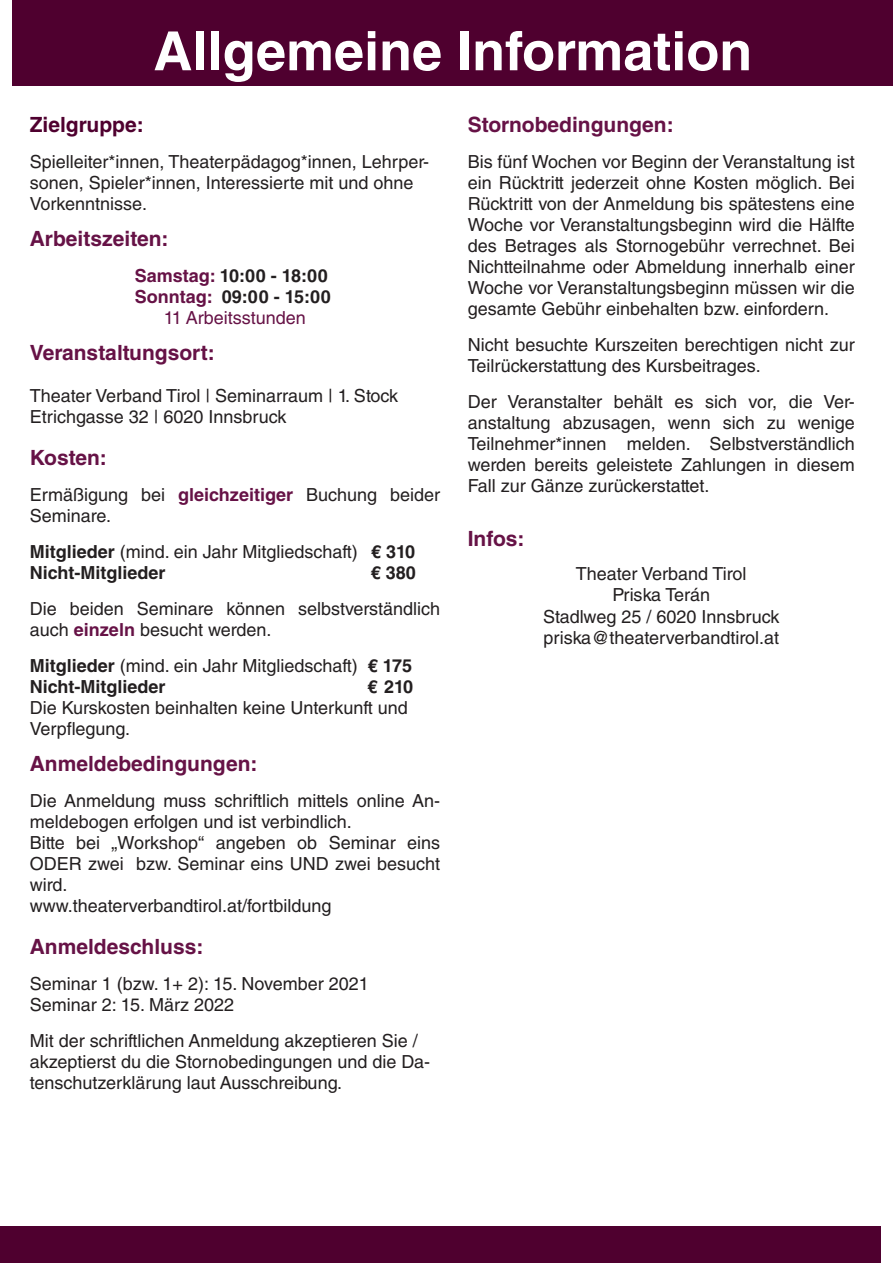
<style>
.page{position:relative;width:893px;height:1263px;background:#fff}
.page>*{position:absolute;margin:0;border:0;box-sizing:border-box;transform-origin:0 0}
.t1{font:700 54px "Helvetica LT Std";color:#fff}
.t2{font:700 21px "Helvetica LT Std";color:#661246}
.t3{font:700 21px "Helvetica LT Std";color:#4f002f}
.t4{font:18px/21px "Helvetica LT Std";color:#231f20}
.t5{font:700 18px/21px "Helvetica LT Std";color:#231f20}
.t6{font:18px "Helvetica LT Std";color:#661246}
.s1{color:#661246}
.s2{font-weight:700;color:#661246}
.s3{font-weight:400}
.s4{font-weight:700}
</style>
<div class="page">
<div style="left:0;top:1227px;width:880px;height:36px;background:#4f002f"></div>
<div style="left:13px;top:0;width:880px;height:85px;background:#4f002f"></div>
<p class="t1" style="left:153px;top:18px;width:600px">Allgemeine Information</p>
<p class="t2" style="left:468px;top:112px;width:207px">Stornobedingungen:</p>
<p class="t4" style="left:468px;top:151px;width:388px;text-align:justify">Bis fünf Wochen vor Beginn der Veranstaltung ist ein Rücktritt jederzeit ohne Kosten möglich. Bei Rücktritt von der Anmeldung bis spätestens eine Woche vor Veranstaltungsbeginn wird die Hälfte des Betrages als Stornogebühr verrechnet. Bei Nichtteilnahme oder Abmeldung innerhalb einer Woche vor Veranstaltungsbeginn müssen wir die gesamte Gebühr einbehalten bzw. einfordern.</p>
<p class="t4" style="left:468px;top:334px;width:388px">Nicht besuchte Kurszeiten berechtigen nicht zur<br>Teilrückerstattung des Kursbeitrages.</p>
<p class="t4" style="left:468px;top:391px;width:388px;text-align:justify">Der Veranstalter behält es sich vor, die Ver&shy;anstaltung abzusagen, wenn sich zu wenige Teilnehmer*innen melden. Selbstverständlich werden bereits geleistete Zahlungen in diesem Fall zur Gänze zurückerstattet.</p>
<p class="t2" style="left:468px;top:526px;width:58px">Infos:</p>
<p class="t4" style="left:576px;top:562px;width:172px;line-height:21.6px;text-align:center">Theater Verband Tirol<br>Priska Terán</p>
<p class="t4" style="left:543px;top:606px;width:238px;line-height:21.6px">Stadlweg 25 / 6020 Innsbruck priska@theaterverbandtirol.at</p>
<p class="t3" style="left:30px;top:112px;width:116px">Zielgruppe:</p>
<p class="t4" style="left:30px;top:151px;width:401px">Spielleiter*innen, Theaterpädagog*innen, Lehrper&shy;sonen, Spieler*innen, Interessierte mit und ohne<br>Vorkenntnisse.</p>
<p class="t2" style="left:30px;top:226px;width:140px">Arbeitszeiten:</p>
<p class="t5" style="left:135px;top:265px;width:197px"><span class="s1">Samstag:</span> 10:00 - 18:00<br><span class="s1">Sonntag:</span> 09:00 - 15:00</p>
<p class="t6" style="left:164px;top:307px;width:144px">11 Arbeitsstunden</p>
<p class="t2" style="left:30px;top:340px;width:187px">Veranstaltungsort:</p>
<p class="t4" style="left:30px;top:385px;width:370px">Theater Verband Tirol | Seminarraum | 1. Stock<br>Etrichgasse 32 | 6020 Innsbruck</p>
<p class="t2" style="left:30px;top:445px;width:79px">Kosten:</p>
<p class="t4" style="left:30px;top:484px;width:412px">Ermäßigung bei <span class="s2">gleichzeitiger</span> Buchung beider<br>Seminare.</p>
<p class="t5" style="left:30px;top:541px;width:387px">Mitglieder <span class="s3">(mind. ein Jahr Mitgliedschaft)</span> € 310<br>Nicht-Mitglieder</p>
<p class="t5" style="left:371px;top:562px;width:47px">€ 380</p>
<p class="t4" style="left:30px;top:598px;width:412px">Die beiden Seminare können selbstverständlich auch <span class="s2">einzeln</span> besucht werden.</p>
<p class="t5" style="left:30px;top:655px;width:384px">Mitglieder <span class="s3">(mind. ein Jahr Mitgliedschaft)</span> € 175<br>Nicht-Mitglieder</p>
<p class="t4" style="left:30px;top:676px;width:385px;text-indent:338px"><span class="s4">€ 210<br></span>Die Kurskosten beinhalten keine Unterkunft und<br>Verpflegung.</p>
<p class="t2" style="left:30px;top:751px;width:229px">Anmeldebedingungen:</p>
<p class="t4" style="left:30px;top:790px;width:412px">Die Anmeldung muss schriftlich mittels online An&shy;meldebogen erfolgen und ist verbindlich.</p>
<p class="t4" style="left:30px;top:832px;width:412px;text-align:justify">Bitte bei „Workshop“ angeben ob Seminar eins ODER zwei bzw. Seminar eins UND zwei besucht wird.</p>
<p class="t4" style="left:30px;top:895px;width:303px">www.theaterverbandtirol.at/fortbildung</p>
<p class="t2" style="left:30px;top:934px;width:175px">Anmeldeschluss:</p>
<p class="t4" style="left:30px;top:973px;width:341px">Seminar 1 (bzw. 1+ 2): 15. November 2021</p>
<p class="t4" style="left:30px;top:994px;width:206px">Seminar 2: 15. März 2022</p>
<p class="t4" style="left:30px;top:1030px;width:402px">Mit der schriftlichen Anmeldung akzeptieren Sie / akzeptierst du die Stornobedingungen und die Da&shy;tenschutzerklärung laut Ausschreibung.</p>
</div>
